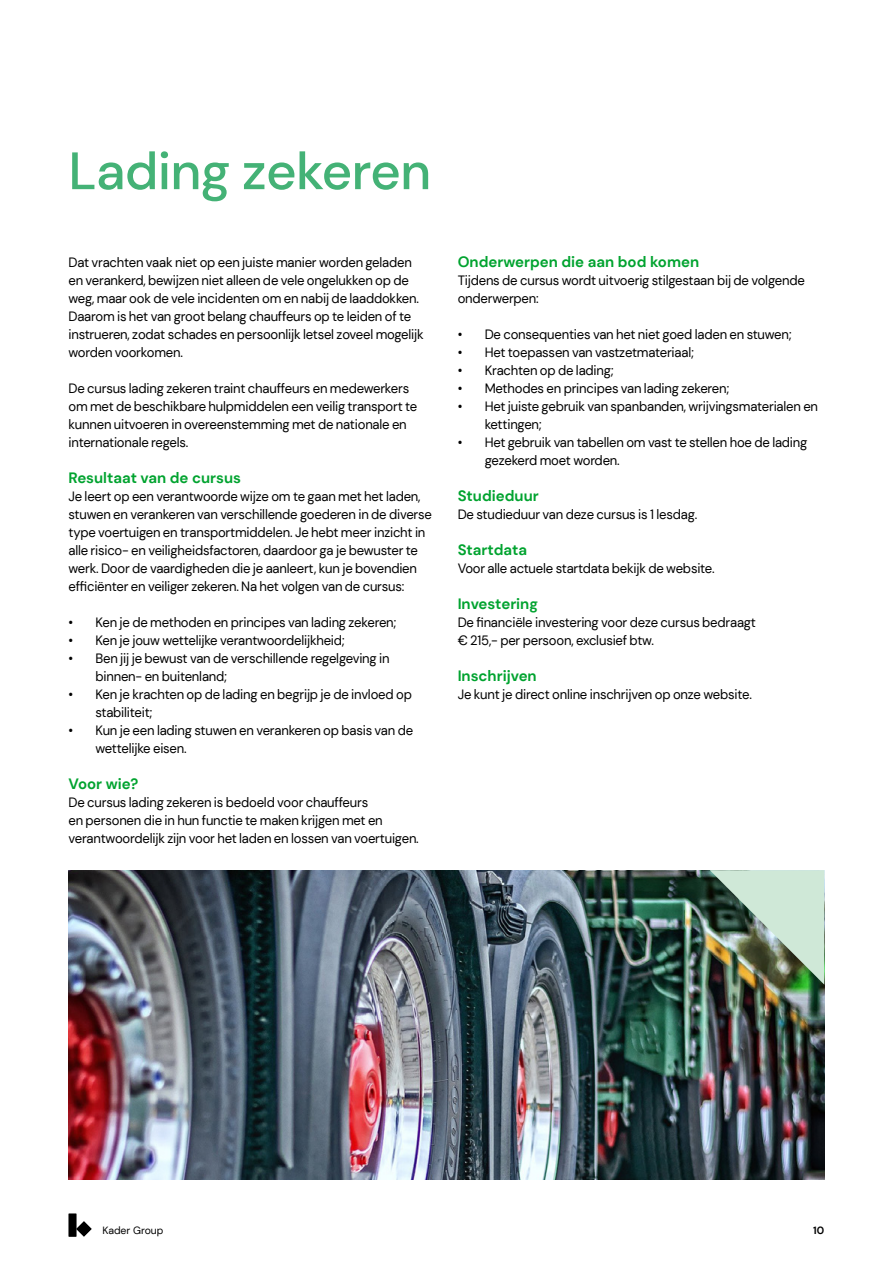
<style>
.page{position:relative;width:893px;height:1263px;background:#fff}
.page>*{position:absolute;margin:0;border:0;box-sizing:border-box;transform-origin:0 0}
.t1{font:500 52.5px "DM Sans";letter-spacing:-.01em;color:#44b276}
.t2{font:700 15px "DM Sans";color:#00a32f}
.t3{font:13.5px/18px "DM Sans";letter-spacing:-.015em;color:#000}
.t4{font:10.5px "DM Sans";color:#000}
.t5{font:700 10.5px "DM Sans";color:#000}
</style>
<div class="page">
<img style="left:69px;top:870px;width:755px;height:309px">
<img style="left:710px;top:870px;width:114px;height:115px">
<svg style="left:69px;top:1214px;width:23px;height:22px"></svg>
<h1 class="t1" style="left:68px;top:138px;width:364px">Lading zekeren</h1>
<p class="t3" style="left:68px;top:253px;width:357px">Dat vrachten vaak niet op een juiste manier worden geladen en verankerd, bewijzen niet alleen de vele ongelukken op de weg, maar ook de vele incidenten om en nabij de laaddokken.<br>Daarom is het van groot belang chauffeurs op te leiden of te instrueren, zodat schades en persoonlijk letsel zoveel mogelijk worden voorkomen.</p>
<p class="t3" style="left:68px;top:379px;width:350px">De cursus lading zekeren traint chauffeurs en medewerkers om met de beschikbare hulpmiddelen een veilig transport te kunnen uitvoeren in overeenstemming met de nationale en internationale regels.</p>
<p class="t2" style="left:68px;top:468px;width:174px">Resultaat van de cursus</p>
<p class="t3" style="left:68px;top:487px;width:365px">Je leert op een verantwoorde wijze om te gaan met het laden, stuwen en verankeren van verschillende goederen in de diverse type voertuigen en transportmiddelen. Je hebt meer inzicht in alle risico- en veiligheidsfactoren, daardoor ga je bewuster te werk. Door de vaardigheden die je aanleert, kun je bovendien efficiënter en veiliger zekeren. Na het volgen van de cursus:</p>
<p class="t3" style="left:68px;top:613px;width:330px">• Ken je de methoden en principes van lading zekeren;</p>
<p class="t3" style="left:68px;top:631px;width:278px">• Ken je jouw wettelijke verantwoordelijkheid;</p>
<p class="t3" style="left:95px;top:649px;width:296px;text-indent:-27px">• Ben jij je bewust van de verschillende regelgeving in binnen- en buitenland;</p>
<p class="t3" style="left:95px;top:685px;width:318px;text-indent:-27px">• Ken je krachten op de lading en begrijp je de invloed op stabiliteit;</p>
<p class="t3" style="left:95px;top:721px;width:319px;text-indent:-27px">• Kun je een lading stuwen en verankeren op basis van de wettelijke eisen.</p>
<p class="t2" style="left:68px;top:774px;width:71px">Voor wie?</p>
<p class="t3" style="left:68px;top:793px;width:352px">De cursus lading zekeren is bedoeld voor chauffeurs<br>en personen die in hun functie te maken krijgen met en verantwoordelijk zijn voor het laden en lossen van voertuigen.</p>
<p class="t2" style="left:458px;top:252px;width:243px">Onderwerpen die aan bod komen</p>
<p class="t3" style="left:458px;top:271px;width:349px">Tijdens de cursus wordt uitvoerig stilgestaan bij de volgende onderwerpen:</p>
<p class="t3" style="left:458px;top:325px;width:336px">• De consequenties van het niet goed laden en stuwen;</p>
<p class="t3" style="left:458px;top:343px;width:238px">• Het toepassen van vastzetmateriaal;</p>
<p class="t3" style="left:458px;top:361px;width:158px">• Krachten op de lading;</p>
<p class="t3" style="left:458px;top:379px;width:273px">• Methodes en principes van lading zekeren;</p>
<p class="t3" style="left:485px;top:397px;width:335px;text-indent:-27px">• Het juiste gebruik van spanbanden, wrijvingsmaterialen en kettingen;</p>
<p class="t3" style="left:485px;top:433px;width:324px;text-indent:-27px">• Het gebruik van tabellen om vast te stellen hoe de lading gezekerd moet worden.</p>
<p class="t2" style="left:458px;top:486px;width:83px">Studieduur</p>
<p class="t3" style="left:458px;top:505px;width:241px">De studieduur van deze cursus is 1 lesdag.</p>
<p class="t2" style="left:458px;top:540px;width:71px">Startdata</p>
<p class="t3" style="left:458px;top:559px;width:259px">Voor alle actuele startdata bekijk de website.</p>
<p class="t2" style="left:458px;top:594px;width:82px">Investering</p>
<p class="t3" style="left:458px;top:613px;width:300px">De financiële investering voor deze cursus bedraagt € 215,- per persoon, exclusief btw.</p>
<p class="t2" style="left:458px;top:666px;width:81px">Inschrijven</p>
<p class="t3" style="left:458px;top:685px;width:296px">Je kunt je direct online inschrijven op onze website.</p>
<p class="t4" style="left:102px;top:1224px;width:63px">Kader Group</p>
<p class="t5" style="left:813px;top:1223px;width:13px">10</p>
</div>
